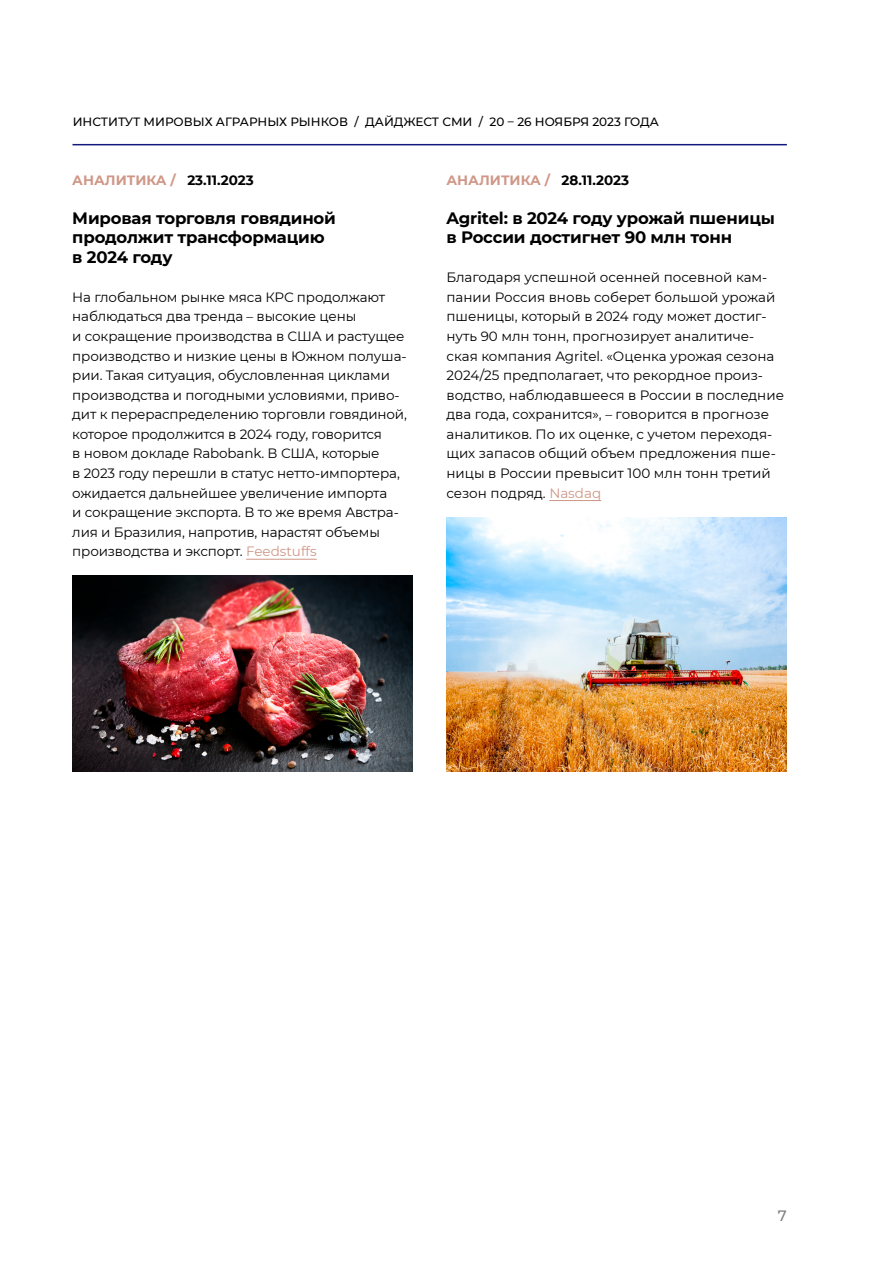
<style>
.page{position:relative;width:893px;height:1263px;background:#fff}
.page>*{position:absolute;margin:0;border:0;box-sizing:border-box;transform-origin:0 0}
.t1{font:700 16.5px/19.5px "Montserrat";letter-spacing:-.01em;color:#000}
.t2{font:500 15px "Montserrat";color:#817f7e}
.t3{font:13.5px/19.5px "Montserrat";letter-spacing:-.01em;color:#000}
.t4{font:700 13.5px "Montserrat";color:#cf9787}
.t5{font:500 12px "Montserrat";color:#000}
.s1{color:#000}
.s2{color:#cf9787}
</style>
<div class="page">
<hr style="left:72px;top:144px;width:715px;height:1px;background:#131a7d">
<hr style="left:549px;top:500px;width:52px;height:1px;background:#cf9787">
<hr style="left:246px;top:559px;width:71px;height:1px;background:#cf9787">
<img style="left:72px;top:576px;width:340px;height:195px">
<img style="left:446px;top:517px;width:341px;height:254px">
<p class="t5" style="left:73px;top:113px;width:588px">ИНСТИТУТ МИРОВЫХ АГРАРНЫХ РЫНКОВ / ДАЙДЖЕСТ СМИ / 20 – 26 НОЯБРЯ 2023 ГОДА</p>
<p class="t4" style="left:72px;top:170px;width:183px">АНАЛИТИКА / <span class="s1">23.11.2023</span></p>
<p class="t4" style="left:446px;top:170px;width:184px">АНАЛИТИКА / <span class="s1">28.11.2023</span></p>
<p class="t1" style="left:72px;top:207px;width:258px">Мировая торговля говядиной продолжит трансформацию в 2024 году</p>
<p class="t3" style="left:72px;top:287px;width:336px">На глобальном рынке мяса КРС продолжают наблюдаться два тренда – высокие цены<br>и сокращение производства в США и растущее производство и низкие цены в Южном полуша&shy;рии. Такая ситуация, обусловленная циклами производства и погодными условиями, приво&shy;дит к перераспределению торговли говядиной, которое продолжится в 2024 году, говорится<br>в новом докладе Rabobank. В США, которые<br>в 2023 году перешли в статус нетто-импортера, ожидается дальней шее увеличение импорта<br>и сокращение экспорта. В то же время Австра&shy;лия и Бразилия, напротив, нарастят объемы производства и экспорт. <span class="s2">Feedstuffs</span></p>
<p class="t1" style="left:446px;top:207px;width:330px">Agritel: в 2024 году урожай пшеницы в России достигнет 90 млн тонн</p>
<p class="t3" style="left:446px;top:267px;width:339px">Благодаря успешной осенней посевной кам&shy;пании Россия вновь соберет большой урожай пшеницы, который в 2024 году может достиг&shy;нуть 90 млн тонн, прогнозирует аналитиче&shy;ская компания Agritel. «Оценка урожая сезона 2024/25 предполагает, что рекордное произ&shy;водство, наблюдавшееся в России в последние два года, сохранится», – говорится в прогнозе аналитиков. По их оценке, с учетом переходя&shy;щих запасов общий объем предложения пше&shy;ницы в России превысит 100 млн тонн третий сезон подряд. <span class="s2">Nasdaq</span></p>
<p class="t2" style="left:778px;top:1205px;width:10px">7</p>
</div>
